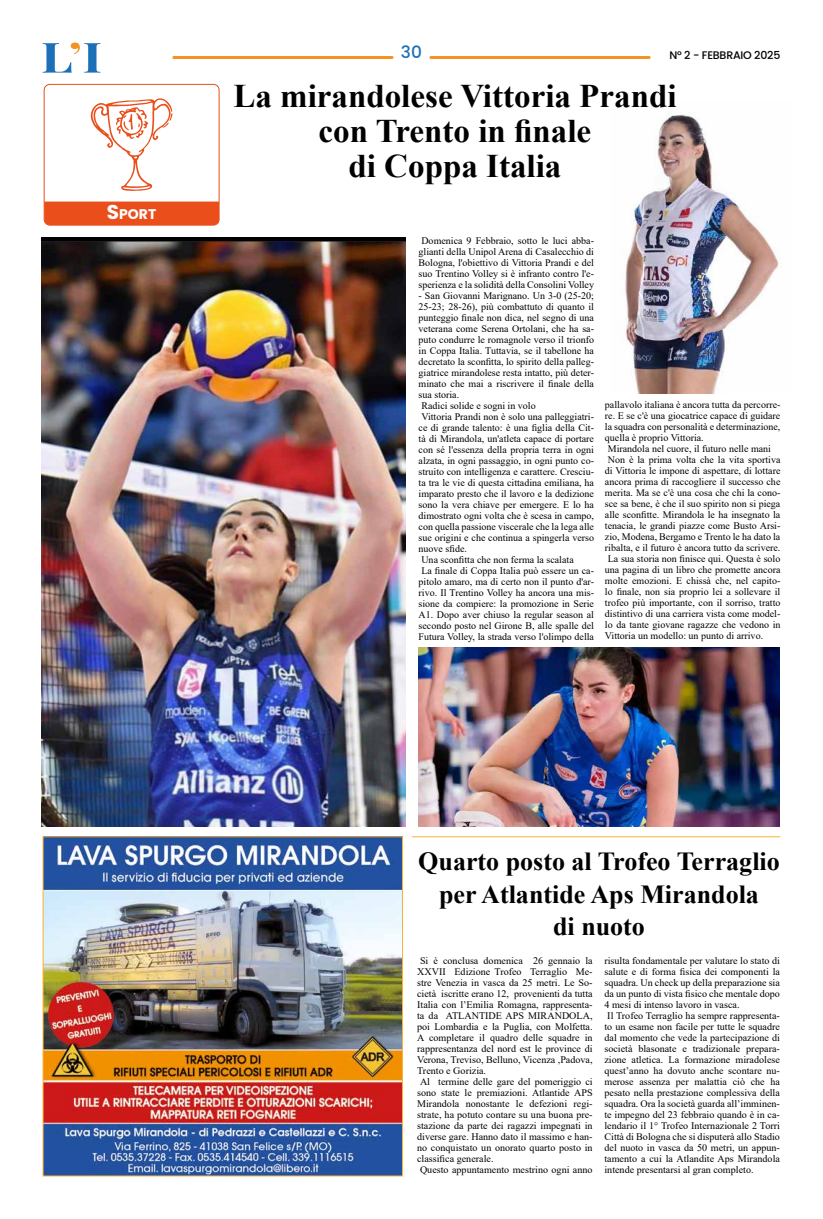
<style>
.page{position:relative;width:823px;height:1219px;background:#fff}
.page>*{position:absolute;margin:0;border:0;box-sizing:border-box;transform-origin:0 0}
.t1{font:700 33px/35px "Times New Roman";color:#000;text-align:center}
.t2{font:700 26px/32px "Times New Roman";color:#000;text-align:center}
.t3{font:500 17px "Poppins";color:#1c70b8}
.t4{font:700 14px "Poppins";color:#fff}
.t5{font:500 11px "Poppins";letter-spacing:-.02em;color:#000}
.t6{font:10px/11px "Times New Roman";color:#000}
.s1{font-size:20px}
</style>
<div class="page">
<svg style="left:43px;top:43px;width:57px;height:30px"></svg>
<hr style="left:430px;top:56px;width:218px;height:3px;background:#f39325">
<hr style="left:174px;top:56px;width:218px;height:3px;background:#f39325">
<img style="left:45px;top:838px;width:356px;height:336px">
<div style="left:43px;top:836px;width:360px;height:340px;border:1px solid #f9b234"></div>
<div style="left:44px;top:84px;width:175px;height:142px;border:1px solid #e94e1b;border-radius:6px"></div>
<div style="left:44px;top:202px;width:175px;height:23px;background:#e94e1b"></div>
<svg style="left:91px;top:98px;width:81px;height:93px"></svg>
<img style="left:42px;top:237px;width:363px;height:589px">
<img style="left:620px;top:112px;width:159px;height:281px">
<img style="left:418px;top:648px;width:361px;height:178px">
<hr style="left:411px;top:836px;width:369px;height:1px;background:#f9b234">
<h3 class="t4" style="left:107px;top:206px;width:51px"><span class="s1">S</span>PORT</h3>
<h3 class="t3" style="left:401px;top:43px;width:22px">30</h3>
<p class="t5" style="left:669px;top:49px;width:112px">N° 2 - FEBBRAIO 2025</p>
<h1 class="t1" style="left:233px;top:78px;width:444px">La mirandolese Vittoria Prandi con Trento in finale<br>di Coppa Italia</h1>
<p class="t6" style="left:418px;top:234px;width:177px;text-align:justify">Domenica 9 Febbraio, sotto le luci abba&shy;glianti della Unipol Arena di Casalecchio di Bologna, l'obiettivo di Vittoria Prandi e del suo Trentino Volley si è infranto contro l'e&shy;sperienza e la solidità della Consolini Volley</p>
<p class="t6" style="left:418px;top:289px;width:177px">- San Giovanni Marignano. Un 3-0 (25-20; 25-23; 28-26), più combattuto di quanto il punteggio finale non dica, nel segno di una veterana come Serena Ortolani, che ha sa&shy;puto condurre le romagnole verso il trionfo in Coppa Italia. Tuttavia, se il tabellone ha decretato la sconfitta, lo spirito della palleg&shy;giatrice mirandolese resta intatto, più deter&shy;minato che mai a riscrivere il finale della sua storia.<br>Radici solide e sogni in volo<br>Vittoria Prandi non è solo una palleggiatri&shy;ce di grande talento: è una figlia della Cit&shy;tà di Mirandola, un'atleta capace di portare con sé l'essenza della propria terra in ogni alzata, in ogni passaggio, in ogni punto co&shy;struito con intelligenza e carattere. Cresciu&shy;ta tra le vie di questa cittadina emiliana, ha imparato presto che il lavoro e la dedizione sono la vera chiave per emergere. E lo ha dimostrato ogni volta che è scesa in campo, con quella passione viscerale che la lega alle sue origini e che continua a spingerla verso nuove sfide.<br>Una sconfitta che non ferma la scalata<br>La finale di Coppa Italia può essere un ca&shy;pitolo amaro, ma di certo non il punto d'ar&shy;rivo. Il Trentino Volley ha ancora una mis&shy;sione da compiere: la promozione in Serie A1. Dopo aver chiuso la regular season al secondo posto nel Girone B, alle spalle del Futura Volley, la strada verso l'olimpo della</p>
<p class="t6" style="left:604px;top:399px;width:177px">pallavolo italiana è ancora tutta da percorre&shy;re. E se c'è una giocatrice capace di guidare la squadra con personalità e determinazione, quella è proprio Vittoria.<br>Mirandola nel cuore, il futuro nelle mani Non è la prima volta che la vita sportiva di Vittoria le impone di aspettare, di lottare ancora prima di raccogliere il successo che merita. Ma se c'è una cosa che chi la cono&shy;sce sa bene, è che il suo spirito non si piega alle sconfitte. Mirandola le ha insegnato la tenacia, le grandi piazze come Busto Arsi&shy;zio, Modena, Bergamo e Trento le ha dato la ribalta, e il futuro è ancora tutto da scrivere.<br>La sua storia non finisce qui. Questa è solo una pagina di un libro che promette ancora molte emozioni. E chissà che, nel capito&shy;lo finale, non sia proprio lei a sollevare il trofeo più importante, con il sorriso, tratto distintivo di una carriera vista come model&shy;lo da tante giovane ragazze che vedono in Vittoria un modello: un punto di arrivo.</p>
<h2 class="t2" style="left:418px;top:845px;width:363px">Quarto posto al Trofeo Terraglio per Atlantide Aps Mirandola<br>di nuoto</h2>
<p class="t6" style="left:417px;top:954px;width:177px">Si è conclusa domenica 26 gennaio la XXVII Edizione Trofeo Terraglio Me&shy;stre Venezia in vasca da 25 metri. Le So&shy;cietà iscritte erano 12, provenienti da tutta Italia con l’Emilia Romagna, rappresenta&shy;ta da ATLANTIDE APS MIRANDOLA, poi Lombardia e la Puglia, con Molfetta.<br>A completare il quadro delle squadre in rappresentanza del nord est le province di Verona, Treviso, Belluno, Vicenza ,Padova, Trento e Gorizia.<br>Al termine delle gare del pomeriggio ci sono state le premiazioni. Atlantide APS Mirandola nonostante le defezioni regi&shy;strate, ha potuto contare su una buona pre&shy;stazione da parte dei ragazzi impegnati in diverse gare. Hanno dato il massimo e han&shy;no conquistato un onorato quarto posto in classifica generale.<br>Questo appuntamento mestrino ogni anno</p>
<p class="t6" style="left:604px;top:954px;width:177px">risulta fondamentale per valutare lo stato di salute e di forma fisica dei componenti la squadra. Un check up della preparazione sia da un punto di vista fisico che mentale dopo 4 mesi di intenso lavoro in vasca.<br>Il Trofeo Terraglio ha sempre rappresenta&shy;to un esame non facile per tutte le squadre dal momento che vede la partecipazione di società blasonate e tradizionale prepara&shy;zione atletica. La formazione miradolese quest’anno ha dovuto anche scontare nu&shy;merose assenza per malattia ciò che ha pesato nella prestazione complessiva della squadra. Ora la società guarda all’imminen&shy;te impegno del 23 febbraio quando è in ca&shy;lendario il 1° Trofeo Internazionale 2 Torri Città di Bologna che si disputerà allo Stadio del nuoto in vasca da 50 metri, un appun&shy;tamento a cui la Atlandite Aps Mirandola intende presentarsi al gran completo.</p>
</div>
